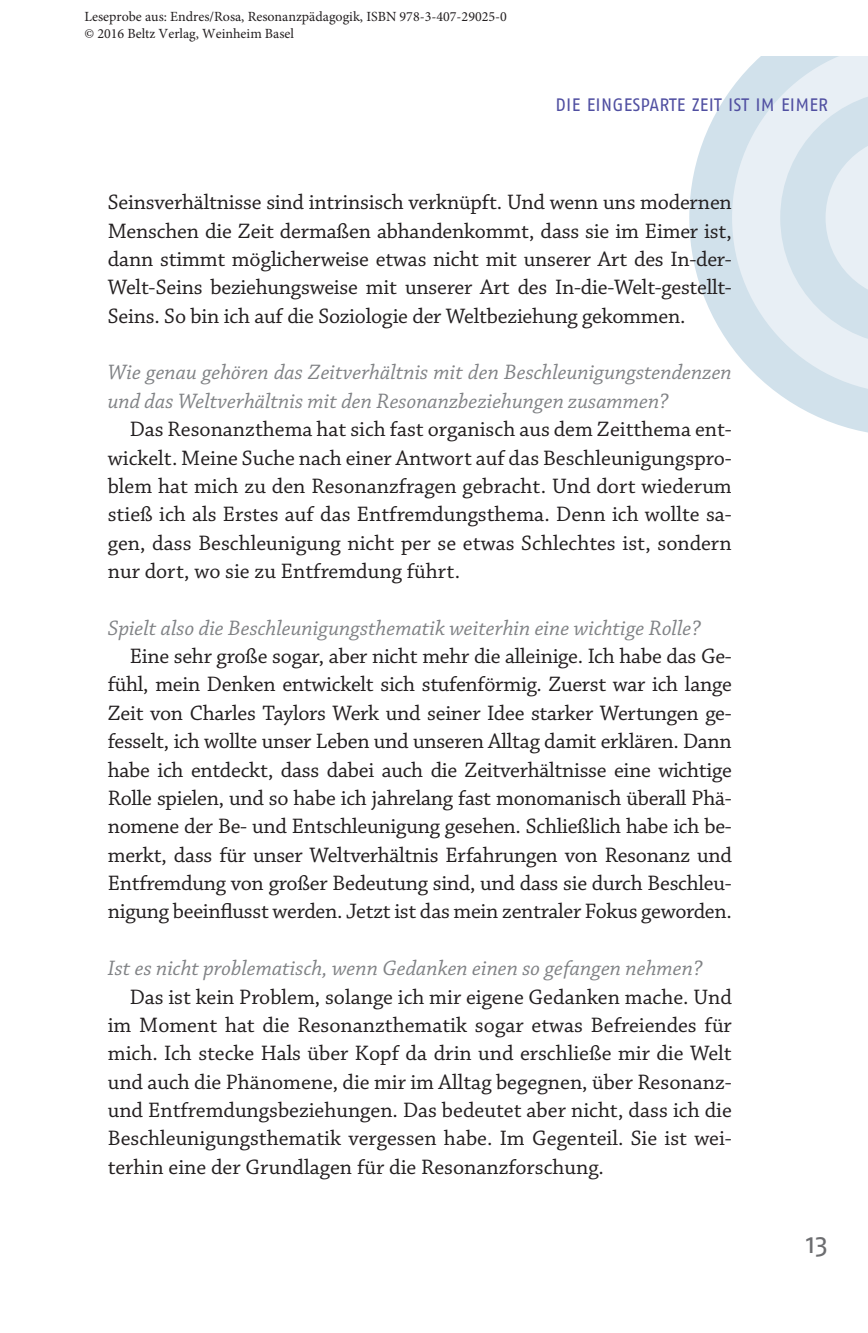
<style>
.page{position:relative;width:868px;height:1333px;background:#fff}
.page>*{position:absolute;margin:0;border:0;box-sizing:border-box;transform-origin:0 0}
.t1{font:28px "Fago OT";color:#6c6d70}
.t2{font:22px/28.4px "Chaparral Pro";letter-spacing:-.005em;color:#231f20;text-align:justify}
.t3{font:italic 22px/28.4px "Chaparral Pro";color:#808285}
.t4{font:18px "Fago OT";color:#504fa1}
.t5{font:14px/17px "Minion Pro";color:#231f20}
</style>
<div class="page">
<svg style="left:689px;top:88px;width:178px;height:345px"></svg>
<svg style="left:732px;top:57px;width:135px;height:336px;background:#dde8f0"></svg>
<p class="t5" style="left:84px;top:10px;width:424px">Leseprobe aus: Endres/Rosa, Resonanzpädagogik, ISBN 978-3-407-29025-0 © 2016 Beltz Verlag, Weinheim Basel</p>
<p class="t4" style="left:555px;top:94px;width:42px">DIE EINGESPARTE</p>
<p class="t4" style="left:691px;top:94px;width:109px">ZEIT IST IM EIMER</p>
<p class="t2" style="left:108px;top:189px;width:625px">Seinsverhältnisse sind intrinsisch verknüpft. Und wenn uns modernen Menschen die Zeit dermaßen abhandenkommt, dass sie im Eimer ist, dann stimmt möglicherweise etwas nicht mit unserer Art des In-der-Welt-Seins beziehungsweise mit unserer Art des In-die-Welt-gestellt-Seins. So bin ich auf die Soziologie der Weltbeziehung gekommen.</p>
<p class="t3" style="left:108px;top:359px;width:625px">Wie genau gehören das Zeitverhältnis mit den Beschleunigungstendenzen und das Weltverhältnis mit den Resonanzbeziehungen zusammen?</p>
<p class="t2" style="left:108px;top:416px;width:625px;text-indent:22px">Das Resonanzthema hat sich fast organisch aus dem Zeitthema ent&shy;wickelt. Meine Suche nach einer Antwort auf das Beschleunigungspro&shy;blem hat mich zu den Resonanzfragen gebracht. Und dort wiederum stieß ich als Erstes auf das Entfremdungsthema. Denn ich wollte sa&shy;gen, dass Beschleunigung nicht per se etwas Schlechtes ist, sondern nur dort, wo sie zu Entfremdung führt.</p>
<p class="t3" style="left:108px;top:614px;width:594px">Spielt also die Beschleunigungsthematik weiterhin eine wichtige Rolle?</p>
<p class="t2" style="left:108px;top:642px;width:625px;text-indent:22px">Eine sehr große sogar, aber nicht mehr die alleinige. Ich habe das Ge&shy;fühl, mein Denken entwickelt sich stufenförmig. Zuerst war ich lange Zeit von Charles Taylors Werk und seiner Idee starker Wertungen ge&shy;fesselt, ich wollte unser Leben und unseren Alltag damit erklären. Dann habe ich entdeckt, dass dabei auch die Zeitverhältnisse eine wichtige Rolle spielen, und so habe ich jahrelang fast monomanisch überall Phä&shy;nomene der Be- und Entschleunigung gesehen. Schließlich habe ich be&shy;merkt, dass für unser Weltverhältnis Erfahrungen von Resonanz und Entfremdung von großer Bedeutung sind, und dass sie durch Beschleu&shy;nigung beeinflusst werden. Jetzt ist das mein zentraler Fokus geworden.</p>
<p class="t3" style="left:108px;top:954px;width:596px">Ist es nicht problematisch, wenn Gedanken einen so gefangen nehmen?</p>
<p class="t2" style="left:108px;top:983px;width:625px;text-indent:22px">Das ist kein Problem, solange ich mir eigene Gedanken mache. Und im Moment hat die Resonanzthematik sogar etwas Befreiendes für mich. Ich stecke Hals über Kopf da drin und erschließe mir die Welt und auch die Phänomene, die mir im Alltag begegnen, über Resonanz&shy;und Entfremdungsbeziehungen. Das bedeutet aber nicht, dass ich die Beschleunigungsthematik vergessen habe. Im Gegenteil. Sie ist wei&shy;terhin eine der Grundlagen für die Resonanzforschung.</p>
<p class="t1" style="left:806px;top:1226px;width:23px">13</p>
</div>
